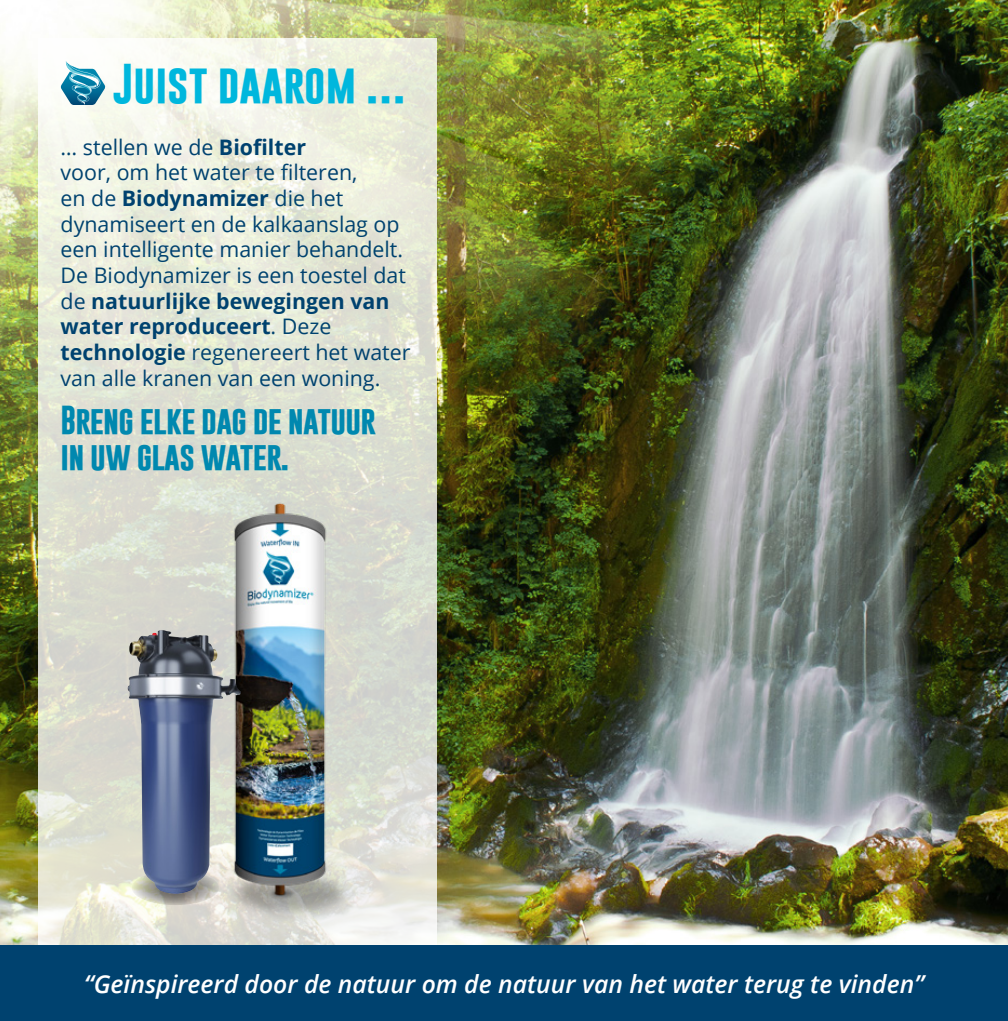
<style>
.page{position:relative;width:1008px;height:1021px;background:#fff}
.page>*{position:absolute;margin:0;border:0;box-sizing:border-box;transform-origin:0 0}
.t1{font:700 40.5px "Gobold";color:#00b7dd}
.t2{font:700 29.25px/35.1px "Gobold";letter-spacing:-.025em;color:#0088af}
.t3{font:italic 600 24.75px "Open Sans";color:#fff}
.t4{font:21.38px/25.7px "Open Sans";color:#00426f}
.s1{font-weight:700}
</style>
<div class="page">
<img style="left:0;top:0;width:1007px;height:945px">
<svg style="left:38px;top:38px;width:398px;height:907px;background:#e4e5d8"></svg>
<svg style="left:60px;top:61px;width:45px;height:44px"></svg>
<hr style="left:1007px;top:945px;width:1px;height:75px;background:#00426f">
<div style="left:0;top:945px;width:1007px;height:75px;background:#00426f"></div>
<img style="left:199px;top:469px;width:161px;height:460px">
<svg style="left:132px;top:870px;width:87px;height:35px"></svg>
<img style="left:128px;top:630px;width:113px;height:263px">
<h1 class="t1" style="left:113px;top:58px;width:295px">Juist daarom …</h1>
<p class="t4" style="left:61px;top:134px;width:351px">… stellen we de <span class="s1">Biofilter<br></span>voor, om het water te filteren,<br>en de <span class="s1">Biodynamizer</span> die het dynamiseert en de kalkaanslag op een intelligente manier behandelt.<br>De Biodynamizer is een toestel dat de <span class="s1">natuurlijke bewegingen van water reproduceert</span>. Deze <span class="s1">technologie</span> regenereert het water van alle kranen van een woning.</p>
<h2 class="t2" style="left:61px;top:403px;width:317px">Breng elke dag de natuur in uw glas water.</h2>
<p class="t3" style="left:84px;top:966px;width:841px">“Geïnspireerd door de natuur om de natuur van het water terug te vinden”</p>
</div>
